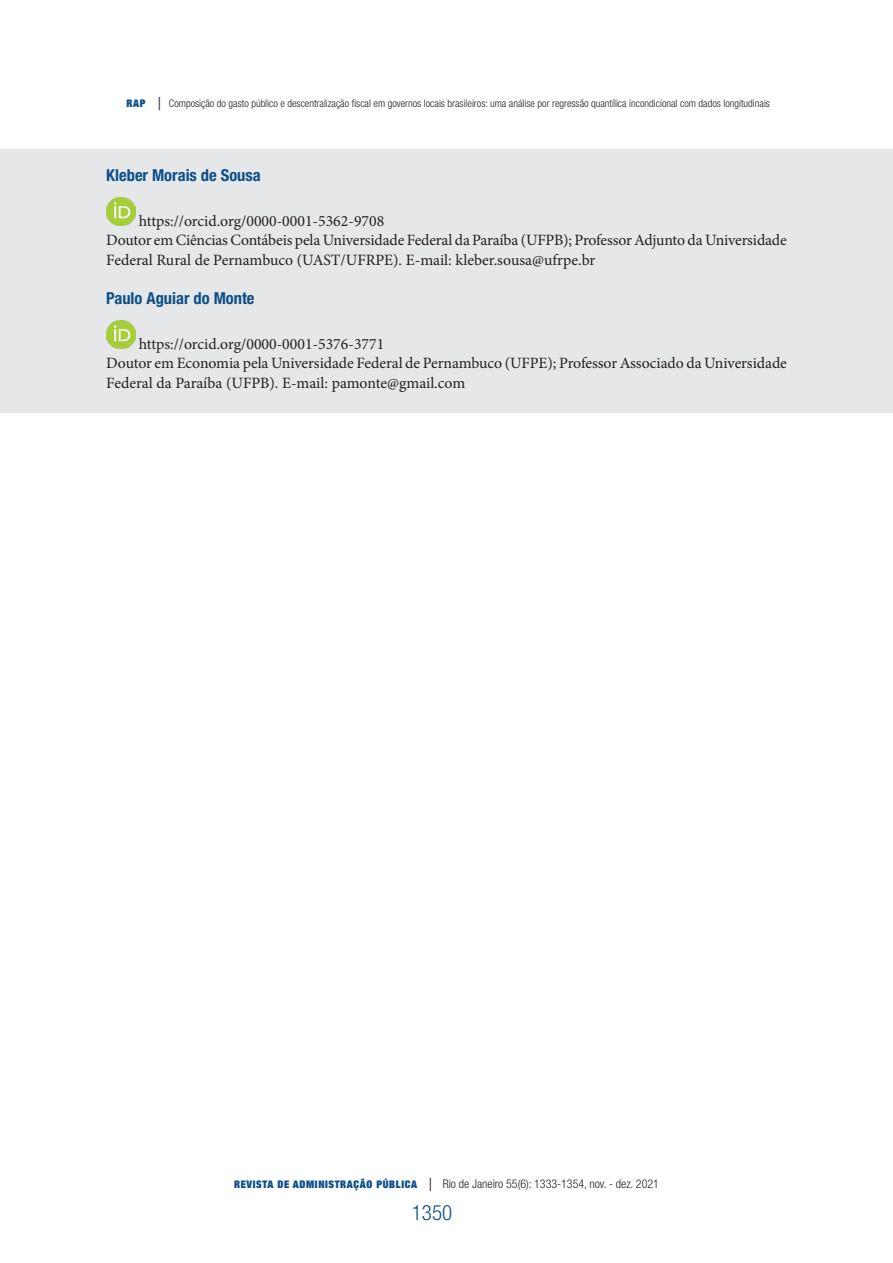
<style>
.page{position:relative;width:893px;height:1263px;background:#fff}
.page>*{position:absolute;margin:0;border:0;box-sizing:border-box;transform-origin:0 0}
.t1{font:300 condensed 21px "Helvetica Neue LT Std";color:#0c4f89}
.AUTOR_FINAL{font:700 condensed 16.5px "Helvetica Neue LT Std";color:#0c4f89}
.autores_final_1{font:15.75px/19.5px "Minion Pro";letter-spacing:-.005em;color:#231f20}
.t2{font:300 condensed 12px "Helvetica Neue LT Std";color:#231f20}
.t3{font:300 condensed 10.5px "Helvetica Neue LT Std";color:#231f20}
.s1{font-family:"Helvetica Neue";font-weight:900;font-stretch:expanded;color:#0c4f89}
.s2{font-size:18px}
.s3{font-family:"Helvetica Neue";font-weight:900;font-stretch:expanded;font-size:10.5px;color:#0c4f89}
</style>
<div class="page">
<div style="left:0;top:149px;width:892px;height:264px;background:#e6e7e9"></div>
<img style="left:106px;top:197px;width:29px;height:29px">
<img style="left:106px;top:320px;width:29px;height:29px">
<p class="t3" style="left:126px;top:98px;width:645px"><span class="s1">RAP</span> <span class="s2">|</span> Composição do gasto público e descentralização fiscal em governos locais brasileiros: uma análise por regressão quantílica incondicional com dados longitudinais</p>
<p class="AUTOR_FINAL" style="left:106px;top:165px;width:156px">Kleber Morais de Sousa</p>
<p class="autores_final_1" style="left:139px;top:211px;width:247px">https://orcid.org/0000-0001-5362-9708</p>
<p class="autores_final_1" style="left:106px;top:231px;width:682px">Doutor em Ciências Contábeis pela Universidade Federal da Paraíba (UFPB); Professor Adjunto da Universidade<br>Federal Rural de Pernambuco (UAST/UFRPE). E-mail: kleber.sousa@ufrpe.br</p>
<p class="AUTOR_FINAL" style="left:106px;top:288px;width:150px">Paulo Aguiar do Monte</p>
<p class="autores_final_1" style="left:139px;top:334px;width:247px">https://orcid.org/0000-0001-5376-3771</p>
<p class="autores_final_1" style="left:106px;top:354px;width:682px">Doutor em Economia pela Universidade Federal de Pernambuco (UFPE); Professor Associado da Universidade<br>Federal da Paraíba (UFPB). E-mail: pamonte@gmail.com</p>
<p class="t2" style="left:234px;top:1176px;width:426px"><span class="s3">REVISTA DE ADMINISTRAÇÃO PÚBLICA</span> <span class="s2">|</span> Rio de Janeiro 55(6): 1333-1354, nov. - dez. 2021</p>
<h1 class="t1" style="left:412px;top:1200px;width:42px">1350</h1>
</div>
